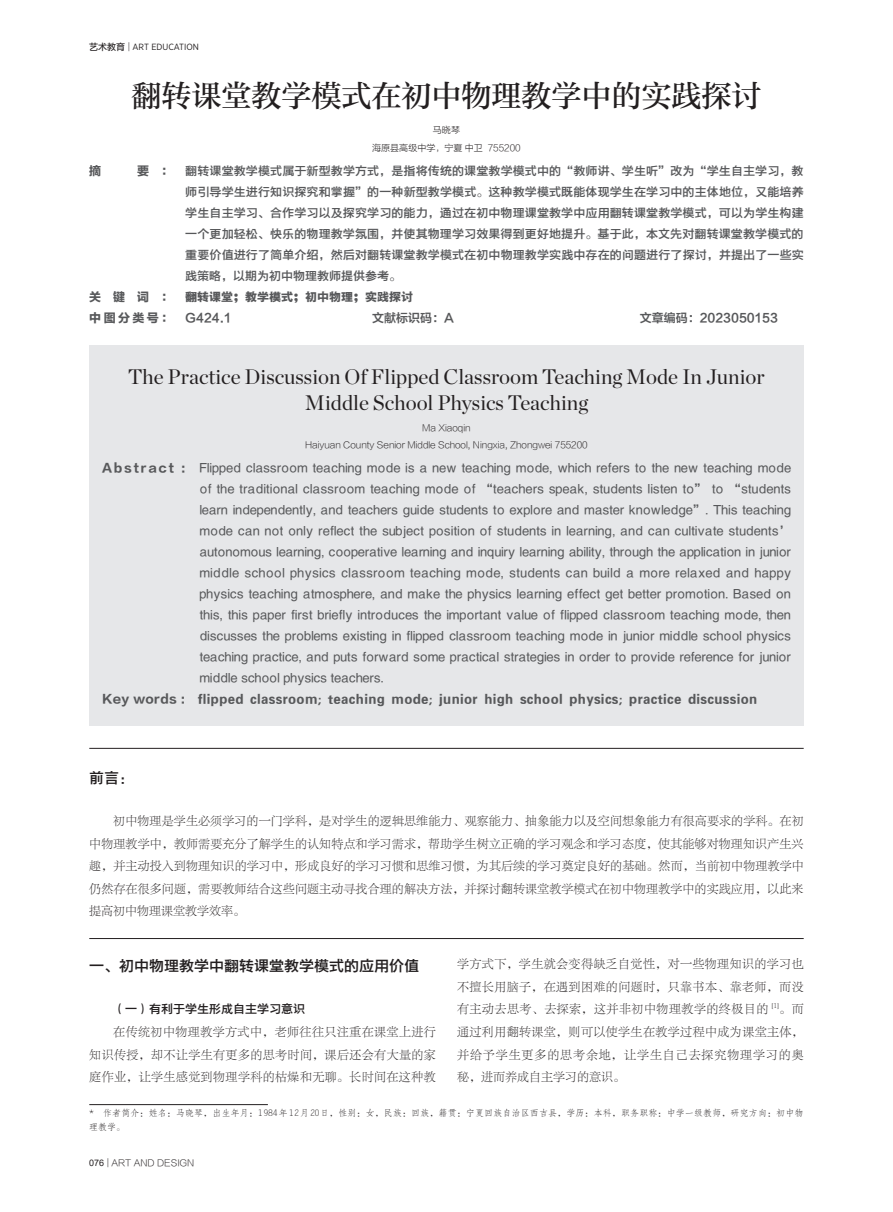
<style>
.page{position:relative;width:893px;height:1212px;background:#fff}
.page>*{position:absolute;margin:0;border:0;box-sizing:border-box;transform-origin:0 0}
.标题{font:30px "FZZHUNYSK GBK1 0";color:#231f20}
.英文标题{font:21px/25.2px "Chronicle Display";color:#231f20;text-align:center}
.一{font:15px "FZYDZHK GBK1 0";color:#231f20}
.英文摘要{font:12px/21px "FZYDZHK GBK1 0";letter-spacing:.03em;color:#57585a;text-align:justify}
.正文{font:12px/22.5px "FZLTSK GBK1 0";letter-spacing:.035em;color:#231f20;text-align:justify}
.摘要{font:12px/21px "FZYDZHK GBK1 0";letter-spacing:.01em;color:#57585a;text-align:justify}
.英文关键词{font:12px "FZYDCHK GBK1 0";letter-spacing:.03em;color:#57585a}
.关键词{font:12px "FZYDCHK GBK1 0";color:#57585a}
.中国分类号{font:12px "FZLTZCHK GBK1 0";color:#57585a}
.一-2{font:12px "FZYDZHK GBK1 0";color:#231f20}
.中国分类号-2{font:12px "FZLTDHK GBK1 0";letter-spacing:.2em;color:#57585a}
.摘要-2{font:12px "FZLTDHK GBK1 0";color:#57585a}
.作者简介{font:9px/13.5px "FZFSK GBK1 0";letter-spacing:.015em;color:#231f20}
.英文单位{font:9px "FZLTXHK GBK1 0";color:#231f20}
.单位{font:9px "FZLTXHK GBK1 0";color:#231f20}
.t1{font:9px "Gotham Narrow";color:#231f20}
.t2{font:9px "FZLTKHK GBK1 0";color:#231f20}
.英文作者{font:9px "FZLTXHK GBK1 0";color:#231f20}
.作者{font:9px "FZLTXHK GBK1 0";color:#231f20}
.正文-2{font:7.05px "FZLTSK GBK1 0";color:#231f20}
.s1{font-family:"FZLTZHUNHK GBK1 0"}
.s2{font-family:"FZLTKHK GBK1 0"}
.s3{font-family:"FZLTDHK GBK1 0"}
.s4{font-family:"FZLTZCHK GBK1 0"}
.s5{font-family:"Arial"}
</style>
<div class="page">
<hr style="left:89px;top:1104px;width:179px;height:1px;background:#231f20">
<div style="left:89px;top:345px;width:715px;height:381px;background:#e6e7e9"></div>
<hr style="left:89px;top:938px;width:715px;height:1px;background:#231f20">
<hr style="left:89px;top:748px;width:715px;height:1px;background:#231f20">
<p class="t1" style="left:89px;top:41px;width:111px"><span class="s1">艺术教育</span> <span class="s2">|</span> ART EDUCATION</p>
<p class="标题" style="left:131px;top:78px;width:632px">翻转课堂教学模式在初中物理教学中的实践探讨</p>
<p class="作者" style="left:433px;top:124px;width:28px">马晓琴</p>
<p class="单位" style="left:372px;top:142px;width:150px">海原县高级中学，宁夏 中卫 755200</p>
<p class="摘要-2" style="left:89px;top:165px;width:14px">摘</p>
<p class="摘要" style="left:185px;top:161px;width:620px;text-indent:-48px"><span class="s3">要 ：</span> 翻转课堂教学模式属于新型教学方式，是指将传统的课堂教学模式中的“教师讲、学生听”改为“学生自主学习，教师引导学生进行知识探究和掌握”的一种新型教学模式。这种教学模式既能体现学生在学习中的主体地位，又能培养学生自主学习、合作学习以及探究学习的能力，通过在初中物理课堂教学中应用翻转课堂教学模式，可以为学生构建一个更加轻松、快乐的物理教学氛围，并使其物理学习效果得到更好地提升。基于此，本文先对翻转课堂教学模式的重要价值进行了简单介绍，然后对翻转课堂教学模式在初中物理教学实践中存在的问题进行了探讨，并提出了一些实践策略，以期为初中物理教师提供参考。</p>
<p class="关键词" style="left:89px;top:291px;width:325px"><span class="s3">关 键 词 ：</span> 翻转课堂；教学模式；初中物理；实践探讨</p>
<p class="中国分类号-2" style="left:89px;top:312px;width:144px">中图分类号： <span class="s4">G424.1</span></p>
<p class="中国分类号" style="left:372px;top:312px;width:83px">文献标识码：A</p>
<p class="中国分类号" style="left:640px;top:312px;width:140px">文章编码：2023050153</p>
<p class="英文标题" style="left:128px;top:363px;width:638px">The Practice Discussion Of Flipped Classroom Teaching Mode In Junior<br>Middle School Physics Teaching</p>
<p class="英文作者" style="left:422px;top:423px;width:50px">Ma Xiaoqin</p>
<p class="英文单位" style="left:305px;top:440px;width:284px">Haiyuan County Senior Middle School, Ningxia, Zhongwei 755200</p>
<p class="英文摘要" style="left:200px;top:458px;width:593px;text-indent:-98px"><span class="s3">Abstract :</span> Flipped classroom teaching mode is a new teaching mode, which refers to the new teaching mode of the traditional classroom teaching mode of “teachers speak, students listen to” to “students learn independently, and teachers guide students to explore and master knowledge”. This teaching mode can not only reflect the subject position of students in learning, and can cultivate students’ autonomous learning, cooperative learning and inquiry learning ability, through the application in junior middle school physics classroom teaching mode, students can build a more relaxed and happy physics teaching atmosphere, and make the physics learning effect get better promotion. Based on this, this paper first briefly introduces the important value of flipped classroom teaching mode, then discusses the problems existing in flipped classroom teaching mode in junior middle school physics teaching practice, and puts forward some practical strategies in order to provide reference for junior middle school physics teachers.</p>
<p class="英文关键词" style="left:102px;top:692px;width:657px"><span class="s3">Key words :</span> flipped classroom; teaching mode; junior high school physics; practice discussion</p>
<p class="一" style="left:89px;top:769px;width:47px">前言：</p>
<p class="正文" style="left:89px;top:810px;width:716px;text-indent:24px">初中物理是学生必须学习的一门学科，是对学生的逻辑思维能力、观察能力、抽象能力以及空间想象能力有很高要求的学科。在初中物理教学中，教师需要充分了解学生的认知特点和学习需求，帮助学生树立正确的学习观念和学习态度，使其能够对物理知识产生兴趣，并主动投入到物理知识的学习中，形成良好的学习习惯和思维习惯，为其后续的学习奠定良好的基础。然而，当前初中物理教学中仍然存在很多问题，需要教师结合这些问题主动寻找合理的解决方法，并探讨翻转课堂教学模式在初中物理教学中的实践应用，以此来提高初中物理课堂教学效率。</p>
<p class="正文" style="left:457px;top:953px;width:348px">学方式下，学生就会变得缺乏自觉性，对一些物理知识的学习也不擅长用脑子，在遇到困难的问题时，只靠书本、靠老师，而没有主动去思考、去探索，这并非初中物理教学的终极目的</p>
<p class="一" style="left:89px;top:957px;width:331px">一、初中物理教学中翻转课堂教学模式的应用价值</p>
<p class="一-2" style="left:113px;top:1003px;width:193px">（一）有利于学生形成自主学习意识</p>
<p class="正文" style="left:89px;top:1021px;width:348px;text-indent:24px">在传统初中物理教学方式中，老师往往只注重在课堂上进行知识传授，却不让学生有更多的思考时间，课后还会有大量的家庭作业，让学生感觉到物理学科的枯燥和无聊。长时间在这种教</p>
<p class="作者简介" style="left:89px;top:1107px;width:716px">* 作者简介：姓名：马晓琴，出生年月：1984年12月20日，性别：女，民族：回族，籍贯：宁夏回族自治区西吉县，学历：本科，职务职称：中学一级教师，研究方向：初中物理教学。</p>
<p class="正文-2" style="left:771px;top:1001px;width:9px">[1]</p>
<p class="正文" style="left:457px;top:998px;width:348px;text-indent:322px">。而通过利用翻转课堂，则可以使学生在教学过程中成为课堂主体，并给予学生更多的思考余地，让学生自己去探究物理学习的奥秘，进而养成自主学习的意识。</p>
<p class="t2" style="left:89px;top:1158px;width:107px"><span class="s5">076</span> | ART AND DESIGN</p>
</div>
